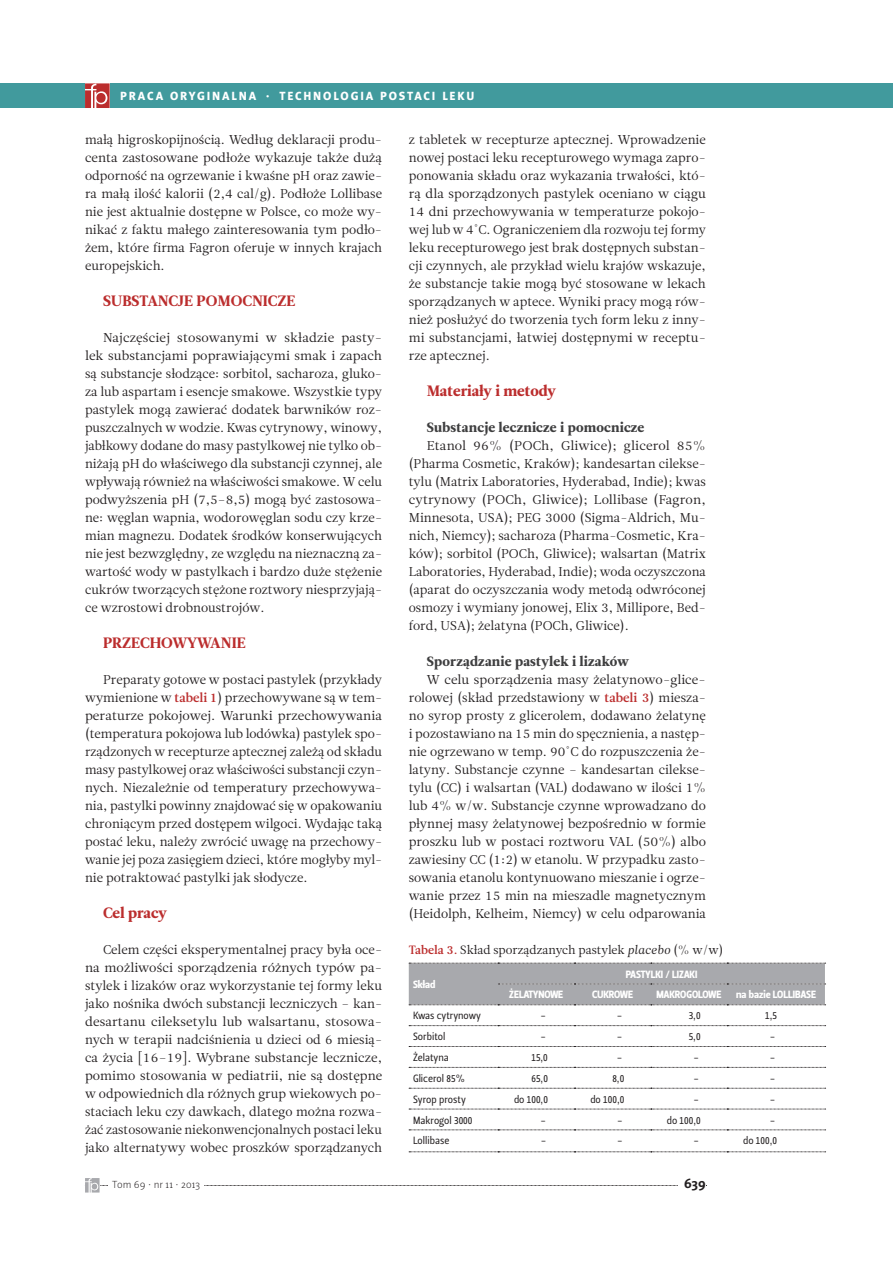
<style>
.page{position:relative;width:893px;height:1263px;background:#fff}
.page>*{position:absolute;margin:0;border:0;box-sizing:border-box;transform-origin:0 0}
.t1{font:15px "Leitura News Roman 4";color:#bb2d2d}
.t2{font:13.5px "Leitura News Roman 4";letter-spacing:.015em;color:#3e3e3f}
.t3{font:700 13.5px "Naomi Sans EFN";color:#231f20}
.t4{font:12.75px/18px "Leitura News Roman 1";color:#231f20;text-align:justify}
.t5{font:12px "Leitura News Roman 1";color:#231f20}
.t6{font:12px "Naomi Sans EFN Heavy";letter-spacing:.15em;color:#fff}
.t7{font:10.5px "Leitura Sans Grot 2";color:#231f20;scale:.95 1}
.t8{font:10.5px "Leitura Sans Grot 4";color:#fff;scale:.95 1}
.t9{font:10.5px "Naomi Sans EFN Thin";letter-spacing:.01em;color:#231f20}
.s1{font-family:"Leitura News Roman 3";color:#bb2d2d}
.s2{font-family:"Leitura News Italic 1"}
</style>
<div class="page">
<div style="left:0;top:83px;width:893px;height:25px;background:#419a9d"></div>
<svg style="left:85px;top:83px;width:25px;height:25px"></svg>
<svg style="left:85px;top:1178px;width:622px;height:14px"></svg>
<svg style="left:409px;top:1005px;width:416px;height:126px"></svg>
<svg style="left:409px;top:1025px;width:417px;height:1px"></svg>
<svg style="left:409px;top:1046px;width:417px;height:1px"></svg>
<svg style="left:409px;top:1067px;width:417px;height:1px"></svg>
<svg style="left:409px;top:1088px;width:417px;height:1px"></svg>
<svg style="left:409px;top:1109px;width:417px;height:1px"></svg>
<svg style="left:409px;top:1129px;width:417px;height:1px"></svg>
<svg style="left:409px;top:1151px;width:417px;height:1px"></svg>
<div style="left:409px;top:963px;width:417px;height:42px;background:#a8a9ad"></div>
<p class="t6" style="left:120px;top:89px;width:356px">PRACA ORYGINALNA · TECHNOLOGIA POSTACI LEKU</p>
<p class="t4" style="left:85px;top:131px;width:299px">małą higroskopijnością. Według deklaracji produ&shy;centa zastosowane podłoże wykazuje także dużą odporność na ogrzewanie i kwaśne pH oraz zawie&shy;ra małą ilość kalorii (2,4 cal/g). Podłoże Lollibase nie jest aktualnie dostępne w Polsce, co może wy&shy;nikać z faktu małego zainteresowania tym podło&shy;żem, które firma Fagron oferuje w innych krajach europejskich.</p>
<p class="t1" style="left:103px;top:292px;width:194px">SUBSTANCJE POMOCNICZE</p>
<p class="t4" style="left:85px;top:329px;width:299px;text-indent:18px">Najczęściej stosowanymi w składzie pasty&shy;lek substancjami poprawiającymi smak i zapach są substancje słodzące: sorbitol, sacharoza, gluko&shy;za lub aspartam i esencje smakowe. Wszystkie typy pastylek mogą zawierać dodatek barwników roz&shy;puszczalnych w wodzie. Kwas cytrynowy, winowy, jabłkowy dodane do masy pastylkowej nie tylko ob&shy;niżają pH do właściwego dla substancji czynnej, ale wpływają również na właściwości smakowe. W celu podwyższenia pH (7,5–8,5) mogą być zastosowa&shy;ne: węglan wapnia, wodorowęglan sodu czy krze&shy;mian magnezu. Dodatek środków konserwujących nie jest bezwzględny, ze względu na nieznaczną za&shy;wartość wody w pastylkach i bardzo duże stężenie cukrów tworzących stężone roztwory niesprzyjają&shy;ce wzrostowi drobnoustrojów.</p>
<p class="t1" style="left:103px;top:634px;width:144px">PRZECHOWYWANIE</p>
<p class="t4" style="left:85px;top:671px;width:299px;text-indent:18px">Preparaty gotowe w postaci pastylek (przykłady wymienione w <span class="s1">tabeli 1</span>) przechowywane są w tem&shy;peraturze pokojowej. Warunki przechowywania (temperatura pokojowa lub lodówka) pastylek spo&shy;rządzonych w recepturze aptecznej zależą od składu masy pastylkowej oraz właściwości substancji czyn&shy;nych. Niezależnie od temperatury przechowywa&shy;nia, pastylki powinny znajdować się w opakowaniu chroniącym przed dostępem wilgoci. Wydając taką postać leku, należy zwrócić uwagę na przechowy&shy;wanie jej poza zasięgiem dzieci, które mogłyby myl&shy;nie potraktować pastylki jak słodycze.</p>
<p class="t1" style="left:103px;top:904px;width:66px">Cel pracy</p>
<p class="t4" style="left:85px;top:941px;width:299px;text-indent:18px">Celem części eksperymentalnej pracy była oce&shy;na możliwości sporządzenia różnych typów pa&shy;stylek i lizaków oraz wykorzystanie tej formy leku jako nośnika dwóch substancji leczniczych – kan&shy;desartanu cileksetylu lub walsartanu, stosowa&shy;nych w terapii nadciśnienia u dzieci od 6 miesią&shy;ca życia [16–19]. Wybrane substancje lecznicze, pomimo stosowania w pediatrii, nie są dostępne w odpowiednich dla różnych grup wiekowych po&shy;staciach leku czy dawkach, dlatego można rozwa&shy;żać zastosowanie niekonwencjonalnych postaci leku jako alternatywy wobec proszków sporządzanych</p>
<p class="t4" style="left:409px;top:131px;width:299px">z tabletek w recepturze aptecznej. Wprowadzenie nowej postaci leku recepturowego wymaga zapro&shy;ponowania składu oraz wykazania trwałości, któ&shy;rą dla sporządzonych pastylek oceniano w ciągu 14 dni przechowywania w temperaturze pokojo&shy;wej lub w 4°C. Ograniczeniem dla rozwoju tej formy leku recepturowego jest brak dostępnych substan&shy;cji czynnych, ale przykład wielu krajów wskazuje, że substancje takie mogą być stosowane w lekach sporządzanych w aptece. Wyniki pracy mogą rów&shy;nież posłużyć do tworzenia tych form leku z inny&shy;mi substancjami, łatwiej dostępnymi w receptu&shy;rze aptecznej.</p>
<p class="t1" style="left:427px;top:382px;width:131px">Materiały i metody</p>
<p class="t2" style="left:427px;top:419px;width:219px">Substancje lecznicze i pomocnicze</p>
<p class="t4" style="left:409px;top:437px;width:299px;text-indent:18px">Etanol 96% (POCh, Gliwice); glicerol 85% (Pharma Cosmetic, Kraków); kandesartan cilekse&shy;tylu (Matrix Laboratories, Hyderabad, Indie); kwas cytrynowy (POCh, Gliwice); Lollibase (Fagron, Minnesota, USA); PEG 3000 (Sigma-Aldrich, Mu&shy;nich, Niemcy); sacharoza (Pharma-Cosmetic, Kra&shy;ków); sorbitol (POCh, Gliwice); walsartan (Matrix Laboratories, Hyderabad, Indie); woda oczyszczona (aparat do oczyszczania wody metodą odwróconej osmozy i wymiany jonowej, Elix 3, Millipore, Bed&shy;ford, USA); żelatyna (POCh, Gliwice).</p>
<p class="t2" style="left:427px;top:653px;width:204px">Sporządzanie pastylek i lizaków</p>
<p class="t4" style="left:409px;top:671px;width:299px;text-indent:18px">W celu sporządzenia masy żelatynowo-glice&shy;rolowej (skład przedstawiony w <span class="s1">tabeli 3</span>) miesza&shy;no syrop prosty z glicerolem, dodawano żelatynę i pozostawiano na 15 min do spęcznienia, a następ&shy;nie ogrzewano w temp. 90°C do rozpuszczenia że&shy;latyny. Substancje czynne – kandesartan cilekse&shy;tylu (CC) i walsartan (VAL) dodawano w ilości 1% lub 4% w/w. Substancje czynne wprowadzano do płynnej masy żelatynowej bezpośrednio w formie proszku lub w postaci roztworu VAL (50%) albo zawiesiny CC (1:2) w etanolu. W przypadku zasto&shy;sowania etanolu kontynuowano mieszanie i ogrze&shy;wanie przez 15 min na mieszadle magnetycznym (Heidolph, Kelheim, Niemcy) w celu odparowania</p>
<p class="t5" style="left:409px;top:943px;width:316px"><span class="s1">Tabela 3.</span> Skład sporządzanych pastylek <span class="s2">placebo</span> (% w/w)</p>
<p class="t8" style="left:413px;top:978px;width:25px">Skład</p>
<p class="t8" style="left:626px;top:968px;width:77px">PASTYLKI / LIZAKI</p>
<p class="t8" style="left:509px;top:989px;width:58px">ŻELATYNOWE</p>
<p class="t8" style="left:592px;top:989px;width:45px">CUKROWE</p>
<p class="t8" style="left:657px;top:989px;width:70px">MAKROGOLOWE</p>
<p class="t8" style="left:736px;top:989px;width:86px">na bazie LOLLIBASE</p>
<p class="t7" style="left:413px;top:1009px;width:73px">Kwas cytrynowy</p>
<p class="t7" style="left:541px;top:1009px;width:7px">-</p>
<p class="t7" style="left:617px;top:1009px;width:7px">-</p>
<p class="t7" style="left:689px;top:1009px;width:14px">3,0</p>
<p class="t7" style="left:765px;top:1009px;width:14px">1,5</p>
<p class="t7" style="left:413px;top:1030px;width:36px">Sorbitol</p>
<p class="t7" style="left:541px;top:1030px;width:7px">-</p>
<p class="t7" style="left:617px;top:1030px;width:7px">-</p>
<p class="t7" style="left:689px;top:1030px;width:14px">5,0</p>
<p class="t7" style="left:770px;top:1030px;width:7px">-</p>
<p class="t7" style="left:413px;top:1051px;width:39px">Żelatyna</p>
<p class="t7" style="left:531px;top:1051px;width:19px">15,0</p>
<p class="t7" style="left:617px;top:1051px;width:7px">-</p>
<p class="t7" style="left:693px;top:1051px;width:7px">-</p>
<p class="t7" style="left:770px;top:1051px;width:7px">-</p>
<p class="t7" style="left:413px;top:1072px;width:57px">Glicerol 85%</p>
<p class="t7" style="left:531px;top:1072px;width:19px">65,0</p>
<p class="t7" style="left:612px;top:1072px;width:14px">8,0</p>
<p class="t7" style="left:693px;top:1072px;width:7px">-</p>
<p class="t7" style="left:770px;top:1072px;width:7px">-</p>
<p class="t7" style="left:413px;top:1093px;width:57px">Syrop prosty</p>
<p class="t7" style="left:514px;top:1093px;width:37px">do 100,0</p>
<p class="t7" style="left:590px;top:1093px;width:37px">do 100,0</p>
<p class="t7" style="left:693px;top:1093px;width:7px">-</p>
<p class="t7" style="left:770px;top:1093px;width:7px">-</p>
<p class="t7" style="left:413px;top:1114px;width:64px">Makrogol 3000</p>
<p class="t7" style="left:541px;top:1114px;width:7px">-</p>
<p class="t7" style="left:617px;top:1114px;width:7px">-</p>
<p class="t7" style="left:667px;top:1114px;width:37px">do 100,0</p>
<p class="t7" style="left:770px;top:1114px;width:7px">-</p>
<p class="t7" style="left:413px;top:1134px;width:40px">Lollibase</p>
<p class="t7" style="left:541px;top:1134px;width:7px">-</p>
<p class="t7" style="left:617px;top:1134px;width:7px">-</p>
<p class="t7" style="left:693px;top:1134px;width:7px">-</p>
<p class="t7" style="left:743px;top:1134px;width:37px">do 100,0</p>
<p class="t9" style="left:112px;top:1179px;width:90px">Tom 69 · nr 11 · 2013</p>
<p class="t3" style="left:684px;top:1176px;width:23px">639</p>
</div>
